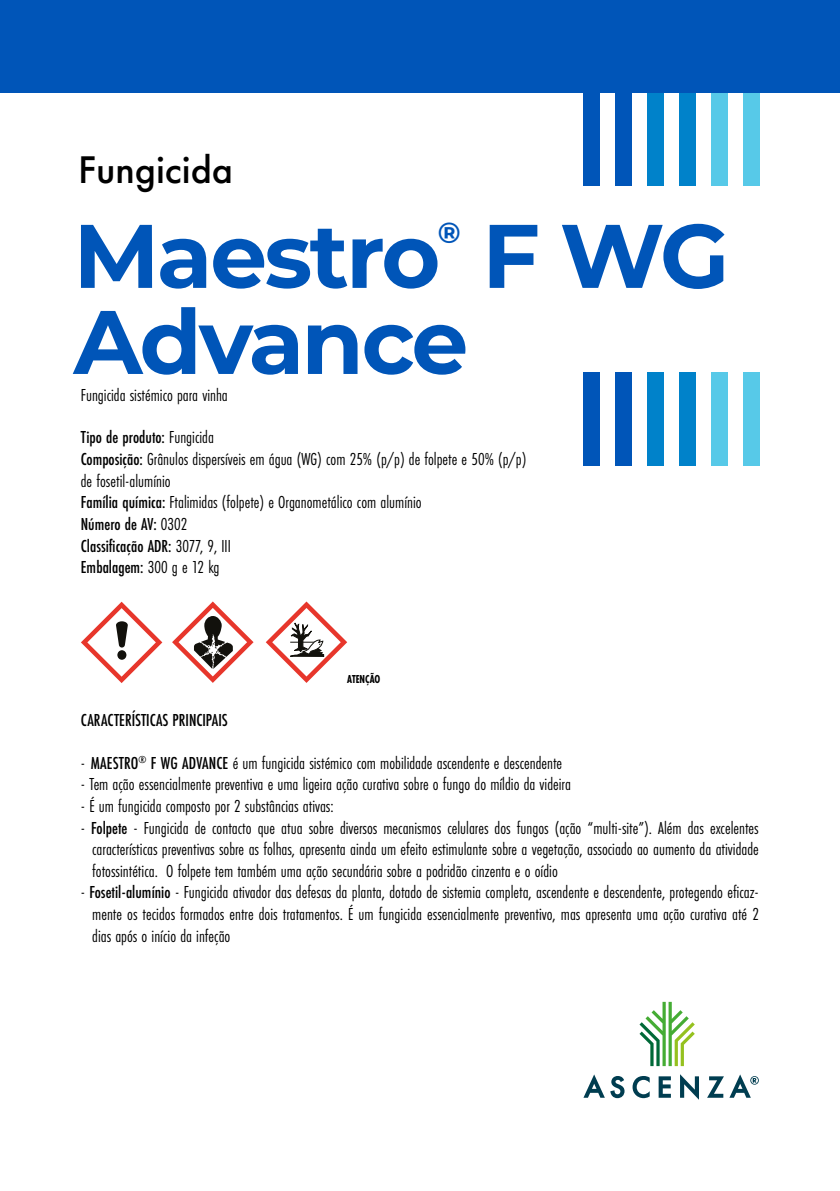
<style>
.page{position:relative;width:840px;height:1191px;background:#fff}
.page>*{position:absolute;margin:0;border:0;box-sizing:border-box;transform-origin:0 0}
.t1{font:700 90px "Montserrat";letter-spacing:-.03em;color:#0055b8}
.t2{font:500 40px "Futura PT";color:#000}
.t3{font:700 29.2px "Montserrat";color:#0055b8}
.t4{font:18px/21.6px "Futura PT Cond";color:#000;text-align:justify}
.t5{font:500 18px "Futura PT Cond";color:#000}
.t6{font:700 12px "Futura PT Cond";color:#000;scale:.9 1}
.s1{font-weight:500}
</style>
<div class="page">
<div style="left:583px;top:93px;width:17px;height:93px;background:#0055b8"></div>
<div style="left:615px;top:93px;width:17px;height:93px;background:#0055b8"></div>
<div style="left:647px;top:93px;width:17px;height:93px;background:#0082ca"></div>
<div style="left:678px;top:93px;width:17px;height:93px;background:#0082ca"></div>
<div style="left:710px;top:93px;width:17px;height:93px;background:#57c9e8"></div>
<div style="left:742px;top:93px;width:17px;height:93px;background:#57c9e8"></div>
<div style="left:583px;top:372px;width:17px;height:94px;background:#0055b8"></div>
<div style="left:615px;top:372px;width:17px;height:94px;background:#0055b8"></div>
<div style="left:647px;top:372px;width:17px;height:94px;background:#0082ca"></div>
<div style="left:678px;top:372px;width:17px;height:94px;background:#0082ca"></div>
<div style="left:710px;top:372px;width:17px;height:94px;background:#57c9e8"></div>
<div style="left:742px;top:372px;width:17px;height:94px;background:#57c9e8"></div>
<div style="left:0;top:0;width:839px;height:93px;background:#0055b8"></div>
<svg style="left:639px;top:1001px;width:55px;height:65px"></svg>
<svg style="left:610px;top:1076px;width:14px;height:22px"></svg>
<svg style="left:632px;top:1076px;width:17px;height:22px"></svg>
<svg style="left:658px;top:1076px;width:12px;height:21px"></svg>
<svg style="left:680px;top:1074px;width:18px;height:25px"></svg>
<svg style="left:707px;top:1076px;width:16px;height:21px"></svg>
<svg style="left:584px;top:1074px;width:20px;height:23px"></svg>
<svg style="left:729px;top:1074px;width:29px;height:23px"></svg>
<svg style="left:265px;top:601px;width:82px;height:82px"></svg>
<svg style="left:81px;top:601px;width:81px;height:82px"></svg>
<svg style="left:172px;top:601px;width:81px;height:82px"></svg>
<h2 class="t2" style="left:78px;top:146px;width:156px">Fungicida</h2>
<h1 class="t1" style="left:73px;top:191px;width:368px">Maestro</h1>
<h3 class="t3" style="left:437px;top:212px;width:24px">®</h3>
<h1 class="t1" style="left:482px;top:191px;width:248px">F WG</h1>
<h1 class="t1" style="left:73px;top:277px;width:396px">Advance</h1>
<p class="t4" style="left:81px;top:384px;width:148px">Fungicida sistémico para vinha</p>
<p class="t4" style="left:81px;top:427px;width:447px;text-align:left"><span class="s1">Tipo de produto:</span> Fungicida<br><span class="s1">Composição:</span> Grânulos dispersíveis em água (WG) com 25% (p/p) de folpete e 50% (p/p) de fosetil-alumínio<br><span class="s1">Família química:</span> Ftalimidas (folpete) e Organometálico com alumínio<br><span class="s1">Número de AV:</span> 0302<br><span class="s1">Classificação ADR:</span> 3077, 9, III<br><span class="s1">Embalagem:</span> 300 g e 12 kg</p>
<p class="t6" style="left:347px;top:672px;width:38px">ATENÇÃO</p>
<p class="t5" style="left:81px;top:709px;width:148px">CARACTERÍSTICAS PRINCIPAIS</p>
<p class="t4" style="left:81px;top:752px;width:482px">- <span class="s1">MAESTRO</span><sup>®</sup> <span class="s1">F WG ADVANCE</span> é um fungicida sistémico com mobilidade ascendente e descendente</p>
<p class="t4" style="left:81px;top:773px;width:491px">- Tem ação essencialmente preventiva e uma ligeira ação curativa sobre o fungo do míldio da videira</p>
<p class="t4" style="left:81px;top:795px;width:254px">- É um fungicida composto por 2 substâncias ativas:</p>
<p class="t4" style="left:92px;top:817px;width:667px;text-indent:-11px">- <span class="s1">Folpete</span> - Fungicida de contacto que atua sobre diversos mecanismos celulares dos fungos (ação “multi-site”). Além das excelentes características preventivas sobre as folhas, apresenta ainda um efeito estimulante sobre a vegetação, associado ao aumento da atividade fotossintética. O folpete tem também uma ação secundária sobre a podridão cinzenta e o oídio</p>
<p class="t4" style="left:92px;top:881px;width:667px;text-indent:-11px">- <span class="s1">Fosetil-alumínio</span> - Fungicida ativador das defesas da planta, dotado de sistemia completa, ascendente e descendente, protegendo eficaz&shy;mente os tecidos formados entre dois tratamentos. É um fungicida essencialmente preventivo, mas apresenta uma ação curativa até 2 dias após o início da infeção</p>
</div>
